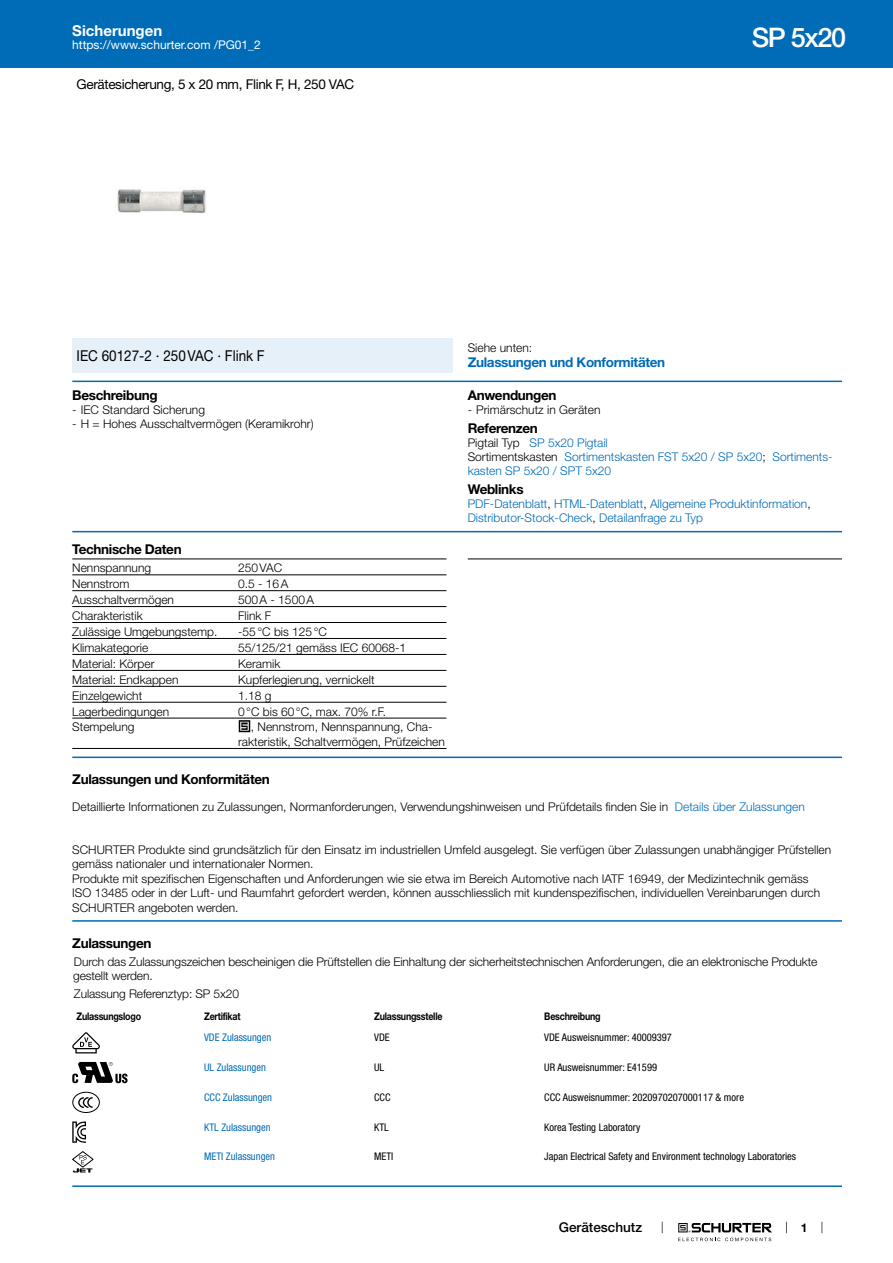
<style>
.page{position:relative;width:893px;height:1263px;background:#fff}
.page>*{position:absolute;margin:0;border:0;box-sizing:border-box;transform-origin:0 0}
.t1{font:500 27px "Helvetica Neue LT";letter-spacing:-.05em;color:#fff}
.t2{font:15px "Helvetica Neue LT";color:#000;scale:.9 1}
.t3{font:700 15px "Helvetica Neue LT";color:#fff}
.t4{font:700 13.5px "Helvetica Neue LT";letter-spacing:-.025em;color:#000}
.t5{font:13.5px "Helvetica Neue LT";letter-spacing:-.025em;color:#000}
.t6{font:700 13.5px "Helvetica Neue LT";letter-spacing:-.025em;color:#006bb6}
.t7{font:500 13.5px "Helvetica Neue LT";color:#000}
.t8{font:300 12px/14.4px "Helvetica Neue LT";color:#000}
.t9{font:300 12px/14.1px "Helvetica Neue LT";color:#006bb6}
.t10{font:12px "Helvetica Neue LT";color:#fff}
.t11{font:700 12px "Helvetica Neue LT";color:#000}
.t12{font:condensed 10.5px "Helvetica Neue LT";color:#000}
.t13{font:condensed 10.5px "Helvetica Neue LT";color:#006bb6}
.t14{font:700 10.5px "Helvetica Neue LT";letter-spacing:-.025em;color:#000;scale:.85 1}
.s1{color:#000}
.s2{color:#006bb6}
</style>
<div class="page">
<svg style="left:678px;top:1223px;width:94px;height:18px"></svg>
<div style="left:0;top:0;width:893px;height:68px;background:#006bb6"></div>
<img style="left:117px;top:189px;width:89px;height:24px">
<div style="left:72px;top:338px;width:381px;height:34px;background:#e6f0f8"></div>
<hr style="left:72px;top:381px;width:770px;height:1px;background:#006bb6">
<hr style="left:72px;top:531px;width:770px;height:1px;background:#006bb6">
<hr style="left:72px;top:558px;width:374px;height:1px;background:#000">
<hr style="left:72px;top:574px;width:374px;height:1px;background:#000">
<hr style="left:72px;top:590px;width:374px;height:1px;background:#000">
<hr style="left:72px;top:606px;width:374px;height:1px;background:#000">
<hr style="left:72px;top:622px;width:374px;height:1px;background:#000">
<hr style="left:72px;top:638px;width:374px;height:1px;background:#000">
<hr style="left:72px;top:654px;width:374px;height:1px;background:#000">
<hr style="left:72px;top:670px;width:374px;height:1px;background:#000">
<hr style="left:72px;top:686px;width:374px;height:1px;background:#000">
<hr style="left:72px;top:702px;width:374px;height:1px;background:#000">
<hr style="left:72px;top:718px;width:374px;height:1px;background:#000">
<svg style="left:238px;top:720px;width:13px;height:13px"></svg>
<hr style="left:72px;top:748px;width:374px;height:1px;background:#000">
<hr style="left:468px;top:558px;width:374px;height:1px;background:#000">
<hr style="left:72px;top:756px;width:770px;height:2px;background:#006bb6">
<hr style="left:72px;top:920px;width:770px;height:2px;background:#006bb6">
<svg style="left:72px;top:1032px;width:28px;height:21px"></svg>
<svg style="left:72px;top:1062px;width:56px;height:21px"></svg>
<div style="left:72px;top:1092px;width:28px;height:21px;border:1px solid #000;border-radius:50%"></div>
<svg style="left:79px;top:1097px;width:14px;height:11px"></svg>
<svg style="left:72px;top:1121px;width:14px;height:22px"></svg>
<svg style="left:72px;top:1151px;width:22px;height:21px"></svg>
<hr style="left:72px;top:1185px;width:770px;height:2px;background:#006bb6">
<p class="t3" style="left:72px;top:21px;width:92px">Sicherungen</p>
<p class="t10" style="left:72px;top:38px;width:190px">https://www.schurter.com /PG01_2</p>
<p class="t5" style="left:77px;top:76px;width:279px">Gerätesicherung, 5 x 20 mm, Flink F, H, 250 VAC</p>
<p class="t2" style="left:77px;top:347px;width:211px">IEC 60127-2 · 250VAC · Flink F</p>
<p class="t4" style="left:72px;top:386px;width:87px">Beschreibung</p>
<p class="t8" style="left:72px;top:402px;width:134px">- IEC Standard Sicherung</p>
<p class="t8" style="left:72px;top:416px;width:243px">- H = Hohes Ausschaltvermögen (Keramikrohr)</p>
<h1 class="t1" style="left:752px;top:21px;width:96px">SP 5x20</h1>
<p class="t8" style="left:468px;top:340px;width:66px">Siehe unten:</p>
<p class="t6" style="left:468px;top:353px;width:199px">Zulassungen und Konformitäten</p>
<p class="t4" style="left:468px;top:387px;width:90px">Anwendungen</p>
<p class="t8" style="left:468px;top:402px;width:134px">- Primärschutz in Geräten</p>
<p class="t4" style="left:468px;top:420px;width:72px">Referenzen</p>
<p class="t9" style="left:468px;top:435px;width:366px"><span class="s1">Pigtail Typ</span> SP 5x20 Pigtail<br><span class="s1">Sortimentskasten</span> Sortimentskasten FST 5x20 / SP 5x20<span class="s1">;</span> Sortiments&shy;kasten SP 5x20 / SPT 5x20</p>
<p class="t4" style="left:468px;top:481px;width:57px">Weblinks</p>
<p class="t9" style="left:468px;top:496px;width:344px">PDF-Datenblatt<span class="s1">,</span> HTML-Datenblatt<span class="s1">,</span> Allgemeine Produktinformation<span class="s1">,<br></span>Distributor-Stock-Check<span class="s1">,</span> Detailanfrage zu Typ</p>
<p class="t4" style="left:72px;top:541px;width:111px">Technische Daten</p>
<p class="t8" style="left:72px;top:560px;width:80px">Nennspannung</p>
<p class="t8" style="left:238px;top:560px;width:45px">250VAC</p>
<p class="t8" style="left:72px;top:576px;width:59px">Nennstrom</p>
<p class="t8" style="left:238px;top:576px;width:52px">0.5 - 16A</p>
<p class="t8" style="left:72px;top:592px;width:103px">Ausschaltvermögen</p>
<p class="t8" style="left:238px;top:592px;width:77px">500A - 1500A</p>
<p class="t8" style="left:72px;top:608px;width:72px">Charakteristik</p>
<p class="t8" style="left:238px;top:608px;width:35px">Flink F</p>
<p class="t8" style="left:72px;top:624px;width:147px">Zulässige Umgebungstemp.</p>
<p class="t8" style="left:238px;top:624px;width:90px">-55°C bis 125°C</p>
<p class="t8" style="left:72px;top:640px;width:78px">Klimakategorie</p>
<p class="t8" style="left:238px;top:640px;width:170px">55/125/21 gemäss IEC 60068-1</p>
<p class="t8" style="left:72px;top:656px;width:84px">Material: Körper</p>
<p class="t8" style="left:238px;top:656px;width:44px">Keramik</p>
<p class="t8" style="left:72px;top:672px;width:108px">Material: Endkappen</p>
<p class="t8" style="left:238px;top:672px;width:138px">Kupferlegierung, vernickelt</p>
<p class="t8" style="left:72px;top:688px;width:72px">Einzelgewicht</p>
<p class="t8" style="left:238px;top:688px;width:35px">1.18 g</p>
<p class="t8" style="left:72px;top:704px;width:98px">Lagerbedingungen</p>
<p class="t8" style="left:238px;top:704px;width:149px">0°C bis 60°C, max. 70% r.F.</p>
<p class="t8" style="left:72px;top:720px;width:64px">Stempelung</p>
<p class="t8" style="left:238px;top:720px;width:208px;text-align:center">, Nennstrom, Nennspannung, Cha&shy;rakteristik, Schaltvermögen, Prüfzeichen</p>
<p class="t4" style="left:72px;top:771px;width:199px">Zulassungen und Konformitäten</p>
<p class="t8" style="left:72px;top:799px;width:734px">Detaillierte Informationen zu Zulassungen, Normanforderungen, Verwendungshinweisen und Prüfdetails finden Sie in <span class="s2">Details über Zulassungen</span></p>
<p class="t8" style="left:72px;top:842px;width:760px">SCHURTER Produkte sind grundsätzlich für den Einsatz im industriellen Umfeld ausgelegt. Sie verfügen über Zulassungen unabhängiger Prüfstellen gemäss nationaler und internationaler Normen.<br>Produkte mit spezifischen Eigenschaften und Anforderungen wie sie etwa im Bereich Automotive nach IATF 16949, der Medizintechnik gemäss<br>ISO 13485 oder in der Luft- und Raumfahrt gefordert werden, können ausschliesslich mit kundenspezifischen, individuellen Vereinbarungen durch SCHURTER angeboten werden.</p>
<p class="t4" style="left:72px;top:934px;width:81px">Zulassungen</p>
<p class="t8" style="left:73px;top:954px;width:746px">Durch das Zulassungszeichen bescheinigen die Prüftstellen die Einhaltung der sicherheitstechnischen Anforderungen, die an elektronische Produkte gestellt werden.</p>
<p class="t8" style="left:74px;top:986px;width:167px">Zulassung Referenztyp: SP 5x20</p>
<p class="t14" style="left:77px;top:1010px;width:78px">Zulassungslogo</p>
<p class="t14" style="left:204px;top:1010px;width:44px">Zertifikat</p>
<p class="t14" style="left:374px;top:1010px;width:82px">Zulassungsstelle</p>
<p class="t14" style="left:544px;top:1010px;width:68px">Beschreibung</p>
<p class="t13" style="left:204px;top:1031px;width:69px">VDE Zulassungen</p>
<p class="t12" style="left:374px;top:1031px;width:17px">VDE</p>
<p class="t12" style="left:544px;top:1031px;width:129px">VDE Ausweisnummer: 40009397</p>
<p class="t13" style="left:204px;top:1061px;width:63px">UL Zulassungen</p>
<p class="t12" style="left:374px;top:1061px;width:12px">UL</p>
<p class="t12" style="left:544px;top:1061px;width:114px">UR Ausweisnummer: E41599</p>
<p class="t13" style="left:204px;top:1091px;width:70px">CCC Zulassungen</p>
<p class="t12" style="left:374px;top:1091px;width:18px">CCC</p>
<p class="t12" style="left:544px;top:1091px;width:201px">CCC Ausweisnummer: 2020970207000117 &amp; more</p>
<p class="t13" style="left:204px;top:1121px;width:68px">KTL Zulassungen</p>
<p class="t12" style="left:374px;top:1121px;width:16px">KTL</p>
<p class="t12" style="left:544px;top:1121px;width:98px">Korea Testing Laboratory</p>
<p class="t13" style="left:204px;top:1150px;width:72px">METI Zulassungen</p>
<p class="t12" style="left:374px;top:1150px;width:21px">METI</p>
<p class="t12" style="left:544px;top:1150px;width:253px">Japan Electrical Safety and Environment technology Laboratories</p>
<p class="t7" style="left:559px;top:1219px;width:85px">Geräteschutz</p>
<p class="t11" style="left:801px;top:1220px;width:8px">1</p>
</div>
